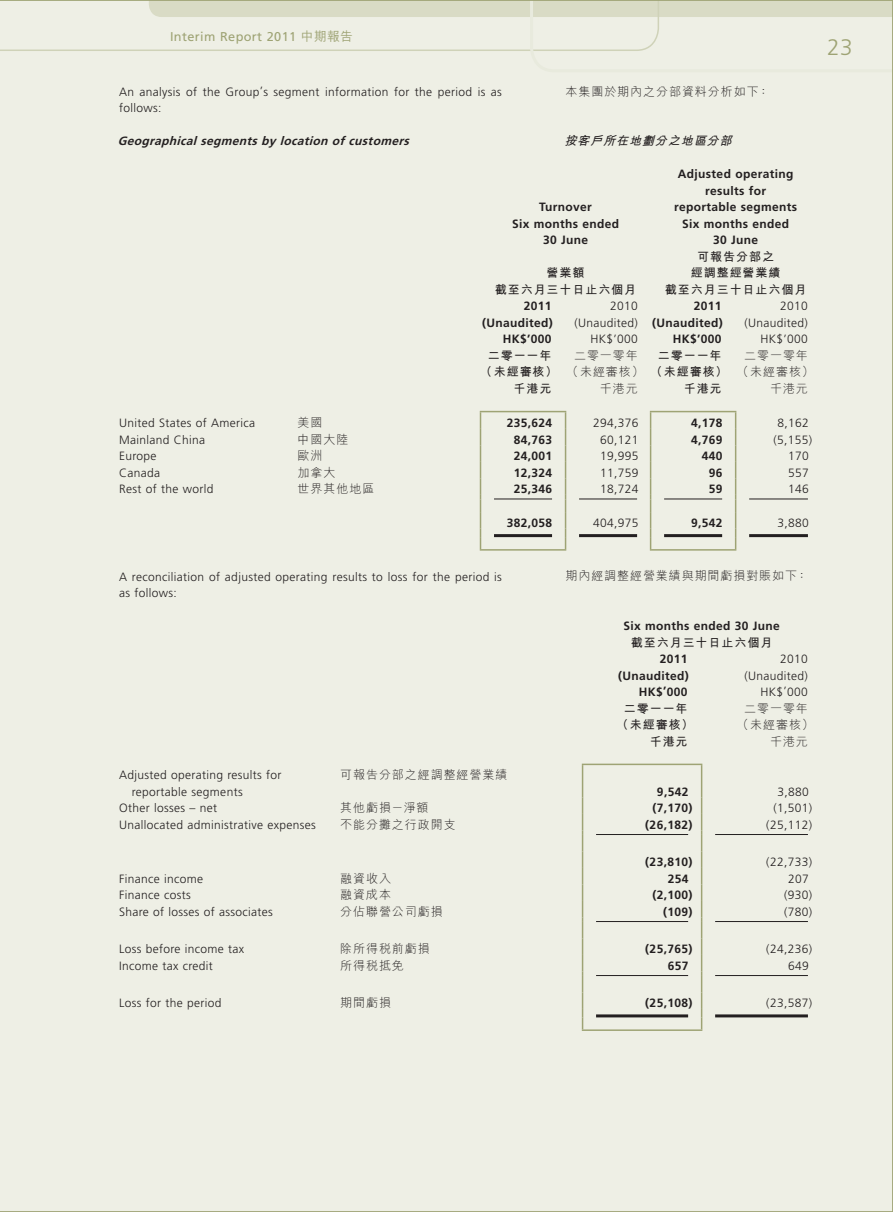
<style>
.page{position:relative;width:893px;height:1212px;background:#eeefe5}
.page>*{position:absolute;margin:0;border:0;box-sizing:border-box;transform-origin:0 0}
.t1{font:300 22.5px "Frutiger LT Std";color:#9ea374}
.t2{font:12.75px "Frutiger LT Std";letter-spacing:.03em;color:#9ea374}
.Notes{font:300 12px/16.5px "Frutiger LT Std";letter-spacing:.03em;color:#231f20}
.Notes-2{font:700 12px "Frutiger LT Std";letter-spacing:.03em;color:#231f20}
.Notes-3{font:300 12px "M Hei HK";letter-spacing:.08em;color:#231f20}
.Notes-4{font:700 12px "M Hei HK";letter-spacing:.08em;color:#231f20}
.Notes_HD2{font:italic 700 12px "Frutiger LT Std";color:#231f20}
.Notes_HD2-2{font:italic 700 12px "M Hei HK";color:#231f20}
.s1{font-family:"M Hei HK";font-weight:500}
</style>
<div class="page">
<hr style="left:596px;top:834px;width:92px;height:1px;background:#231f20">
<hr style="left:715px;top:834px;width:93px;height:1px;background:#231f20">
<hr style="left:596px;top:921px;width:92px;height:1px;background:#231f20">
<hr style="left:715px;top:921px;width:93px;height:1px;background:#231f20">
<hr style="left:596px;top:975px;width:92px;height:1px;background:#231f20">
<hr style="left:715px;top:975px;width:93px;height:1px;background:#231f20">
<hr style="left:596px;top:1014px;width:92px;height:3px;background:#231f20">
<hr style="left:715px;top:1014px;width:93px;height:3px;background:#231f20">
<p class="t2" style="left:170px;top:29px;width:184px">Interim Report 2011 <span class="s1">中期報告</span></p>
<p class="Notes" style="left:119px;top:84px;width:384px">An analysis of the Group’s segment information for the period is as follows:</p>
<p class="Notes_HD2" style="left:118px;top:134px;width:296px">Geographical segments by location of customers</p>
<p class="Notes-3" style="left:566px;top:85px;width:205px">本集團於期內之分部資料分析如下：</p>
<p class="Notes_HD2-2" style="left:564px;top:132px;width:173px">按客戶所在地劃分之地區分部</p>
<p class="Notes-2" style="left:539px;top:200px;width:54px">Turnover</p>
<p class="Notes-2" style="left:512px;top:217px;width:109px">Six months ended</p>
<p class="Notes-2" style="left:543px;top:233px;width:47px">30 June</p>
<p class="Notes-4" style="left:547px;top:264px;width:39px">營業額</p>
<p class="Notes-2" style="left:678px;top:167px;width:117px">Adjusted operating</p>
<p class="Notes-2" style="left:705px;top:184px;width:62px">results for</p>
<p class="Notes-2" style="left:674px;top:200px;width:124px">reportable segments</p>
<p class="Notes-2" style="left:682px;top:217px;width:109px">Six months ended</p>
<p class="Notes-2" style="left:713px;top:233px;width:47px">30 June</p>
<p class="Notes-4" style="left:697px;top:248px;width:78px">可報告分部之</p>
<p class="Notes-4" style="left:691px;top:264px;width:91px">經調整經營業績</p>
<p class="Notes-4" style="left:495px;top:281px;width:143px">截至六月三十日止六個月</p>
<p class="Notes-4" style="left:665px;top:281px;width:143px">截至六月三十日止六個月</p>
<p class="Notes-2" style="left:524px;top:299px;width:29px">2011</p>
<p class="Notes" style="left:610px;top:298px;width:29px">2010</p>
<p class="Notes-2" style="left:694px;top:299px;width:29px">2011</p>
<p class="Notes" style="left:780px;top:298px;width:29px">2010</p>
<p class="Notes-2" style="left:482px;top:316px;width:72px">(Unaudited)</p>
<p class="Notes" style="left:574px;top:315px;width:65px">(Unaudited)</p>
<p class="Notes-2" style="left:652px;top:316px;width:72px">(Unaudited)</p>
<p class="Notes" style="left:745px;top:315px;width:65px">(Unaudited)</p>
<p class="Notes-2" style="left:503px;top:332px;width:50px">HK$’000</p>
<p class="Notes" style="left:590px;top:331px;width:49px">HK$’000</p>
<p class="Notes-2" style="left:673px;top:332px;width:50px">HK$’000</p>
<p class="Notes" style="left:761px;top:331px;width:49px">HK$’000</p>
<p class="Notes-4" style="left:488px;top:347px;width:65px">二零一一年</p>
<p class="Notes-3" style="left:574px;top:349px;width:65px">二零一零年</p>
<p class="Notes-4" style="left:658px;top:347px;width:65px">二零一一年</p>
<p class="Notes-3" style="left:744px;top:349px;width:65px">二零一零年</p>
<p class="Notes-4" style="left:480px;top:363px;width:79px">（未經審核）</p>
<p class="Notes-3" style="left:567px;top:366px;width:79px">（未經審核）</p>
<p class="Notes-4" style="left:650px;top:363px;width:79px">（未經審核）</p>
<p class="Notes-3" style="left:737px;top:366px;width:79px">（未經審核）</p>
<p class="Notes-4" style="left:514px;top:380px;width:39px">千港元</p>
<p class="Notes-3" style="left:600px;top:382px;width:39px">千港元</p>
<p class="Notes-4" style="left:684px;top:380px;width:39px">千港元</p>
<p class="Notes-3" style="left:770px;top:382px;width:39px">千港元</p>
<p class="Notes" style="left:119px;top:415px;width:138px">United States of America</p>
<p class="Notes-3" style="left:298px;top:417px;width:26px">美國</p>
<p class="Notes-2" style="left:507px;top:416px;width:47px">235,624</p>
<p class="Notes" style="left:593px;top:415px;width:47px">294,376</p>
<p class="Notes-2" style="left:691px;top:416px;width:33px">4,178</p>
<p class="Notes" style="left:777px;top:415px;width:33px">8,162</p>
<p class="Notes" style="left:119px;top:432px;width:88px">Mainland China</p>
<p class="Notes-3" style="left:298px;top:433px;width:52px">中國大陸</p>
<p class="Notes-2" style="left:514px;top:433px;width:40px">84,763</p>
<p class="Notes" style="left:600px;top:432px;width:40px">60,121</p>
<p class="Notes-2" style="left:691px;top:433px;width:33px">4,769</p>
<p class="Notes" style="left:773px;top:432px;width:40px">(5,155)</p>
<p class="Notes" style="left:119px;top:448px;width:39px">Europe</p>
<p class="Notes-3" style="left:298px;top:450px;width:26px">歐洲</p>
<p class="Notes-2" style="left:514px;top:449px;width:40px">24,001</p>
<p class="Notes" style="left:600px;top:448px;width:40px">19,995</p>
<p class="Notes-2" style="left:702px;top:449px;width:22px">440</p>
<p class="Notes" style="left:788px;top:448px;width:22px">170</p>
<p class="Notes" style="left:119px;top:465px;width:43px">Canada</p>
<p class="Notes-3" style="left:298px;top:466px;width:39px">加拿大</p>
<p class="Notes-2" style="left:514px;top:466px;width:40px">12,324</p>
<p class="Notes" style="left:600px;top:465px;width:40px">11,759</p>
<p class="Notes-2" style="left:709px;top:466px;width:15px">96</p>
<p class="Notes" style="left:788px;top:465px;width:22px">557</p>
<p class="Notes" style="left:119px;top:481px;width:96px">Rest of the world</p>
<p class="Notes-3" style="left:298px;top:483px;width:78px">世界其他地區</p>
<p class="Notes-2" style="left:514px;top:482px;width:40px">25,346</p>
<p class="Notes" style="left:600px;top:481px;width:40px">18,724</p>
<p class="Notes-2" style="left:709px;top:482px;width:15px">59</p>
<p class="Notes" style="left:788px;top:481px;width:22px">146</p>
<p class="Notes-2" style="left:507px;top:516px;width:47px">382,058</p>
<p class="Notes" style="left:593px;top:515px;width:47px">404,975</p>
<p class="Notes-2" style="left:691px;top:516px;width:33px">9,542</p>
<p class="Notes" style="left:777px;top:515px;width:33px">3,880</p>
<p class="Notes" style="left:119px;top:568px;width:384px">A reconciliation of adjusted operating results to loss for the period is as follows:</p>
<p class="Notes" style="left:132px;top:767px;width:151px;text-indent:-13px">Adjusted operating results for reportable segments</p>
<p class="Notes-3" style="left:340px;top:769px;width:169px">可報告分部之經調整經營業績</p>
<p class="Notes-3" style="left:566px;top:569px;width:244px">期內經調整經營業績與期間虧損對賬如下：</p>
<p class="Notes-2" style="left:623px;top:619px;width:158px">Six months ended 30 June</p>
<p class="Notes-4" style="left:631px;top:633px;width:143px">截至六月三十日止六個月</p>
<p class="Notes-2" style="left:660px;top:652px;width:29px">2011</p>
<p class="Notes" style="left:780px;top:651px;width:29px">2010</p>
<p class="Notes-2" style="left:618px;top:668px;width:72px">(Unaudited)</p>
<p class="Notes" style="left:745px;top:667px;width:65px">(Unaudited)</p>
<p class="Notes-2" style="left:639px;top:685px;width:50px">HK$’000</p>
<p class="Notes" style="left:761px;top:684px;width:49px">HK$’000</p>
<p class="Notes-4" style="left:624px;top:699px;width:65px">二零一一年</p>
<p class="Notes-3" style="left:744px;top:702px;width:65px">二零一零年</p>
<p class="Notes-4" style="left:616px;top:716px;width:79px">（未經審核）</p>
<p class="Notes-3" style="left:737px;top:718px;width:79px">（未經審核）</p>
<p class="Notes-4" style="left:650px;top:732px;width:39px">千港元</p>
<p class="Notes-3" style="left:770px;top:735px;width:39px">千港元</p>
<p class="Notes-2" style="left:657px;top:785px;width:33px">9,542</p>
<p class="Notes" style="left:777px;top:784px;width:33px">3,880</p>
<p class="Notes" style="left:119px;top:800px;width:100px">Other losses – net</p>
<p class="Notes-3" style="left:340px;top:802px;width:90px">其他虧損－淨額</p>
<p class="Notes-2" style="left:652px;top:801px;width:42px">(7,170)</p>
<p class="Notes" style="left:773px;top:800px;width:40px">(1,501)</p>
<p class="Notes" style="left:119px;top:817px;width:198px">Unallocated administrative expenses</p>
<p class="Notes-3" style="left:340px;top:818px;width:117px">不能分攤之行政開支</p>
<p class="Notes-2" style="left:645px;top:818px;width:49px">(26,182)</p>
<p class="Notes" style="left:766px;top:817px;width:47px">(25,112)</p>
<p class="Notes-2" style="left:645px;top:855px;width:49px">(23,810)</p>
<p class="Notes" style="left:766px;top:854px;width:47px">(22,733)</p>
<p class="Notes" style="left:119px;top:871px;width:86px">Finance income</p>
<p class="Notes-3" style="left:340px;top:872px;width:52px">融資收入</p>
<p class="Notes-2" style="left:668px;top:872px;width:22px">254</p>
<p class="Notes" style="left:788px;top:871px;width:22px">207</p>
<p class="Notes" style="left:119px;top:887px;width:73px">Finance costs</p>
<p class="Notes-3" style="left:340px;top:889px;width:52px">融資成本</p>
<p class="Notes-2" style="left:652px;top:888px;width:42px">(2,100)</p>
<p class="Notes" style="left:784px;top:887px;width:30px">(930)</p>
<p class="Notes" style="left:119px;top:904px;width:155px">Share of losses of associates</p>
<p class="Notes-3" style="left:340px;top:905px;width:104px">分佔聯營公司虧損</p>
<p class="Notes-2" style="left:663px;top:905px;width:31px">(109)</p>
<p class="Notes" style="left:784px;top:904px;width:30px">(780)</p>
<p class="Notes" style="left:119px;top:941px;width:127px">Loss before income tax</p>
<p class="Notes-3" style="left:340px;top:943px;width:91px">除所得稅前虧損</p>
<p class="Notes-2" style="left:645px;top:942px;width:49px">(25,765)</p>
<p class="Notes" style="left:766px;top:941px;width:47px">(24,236)</p>
<p class="Notes" style="left:119px;top:958px;width:95px">Income tax credit</p>
<p class="Notes-3" style="left:340px;top:959px;width:65px">所得稅抵免</p>
<p class="Notes-2" style="left:668px;top:959px;width:22px">657</p>
<p class="Notes" style="left:788px;top:958px;width:22px">649</p>
<p class="Notes" style="left:119px;top:995px;width:104px">Loss for the period</p>
<p class="Notes-3" style="left:340px;top:997px;width:52px">期間虧損</p>
<p class="Notes-2" style="left:645px;top:996px;width:49px">(25,108)</p>
<p class="Notes" style="left:766px;top:995px;width:47px">(23,587)</p>
<h1 class="t1" style="left:827px;top:35px;width:27px">23</h1>
</div>
